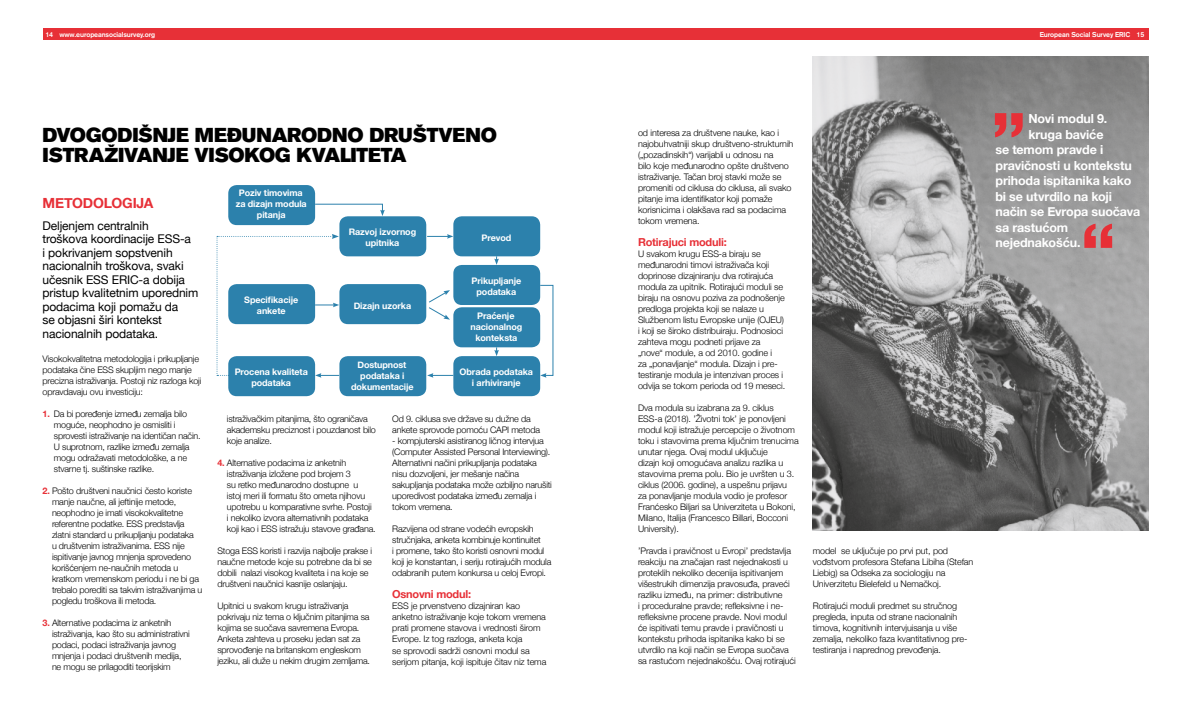
<style>
.page{position:relative;width:1191px;height:709px;background:#fff}
.page>*{position:absolute;margin:0;border:0;box-sizing:border-box;transform-origin:0 0}
.t1{font:20px/20px "Akzidenz Grotesk BE Super";letter-spacing:-.01em;color:#000}
.t2{font:700 14px "Helvetica Neue";letter-spacing:-.015em;color:#e73037}
.t3{font:700 12.5px "Helvetica Neue";letter-spacing:-.01em;color:#fff}
.t4{font:12px/13.5px "Helvetica Neue";letter-spacing:-.01em;color:#000}
.t5{font:700 11px "Helvetica Neue";letter-spacing:-.02em;color:#e73037}
.t6{font:300 9px/11px "Helvetica Neue";letter-spacing:-.02em;color:#000}
.t7{font:700 9px/11px "Helvetica Neue";letter-spacing:-.01em;color:#fff;text-align:center}
.t8{font:700 7px "Akzidenz Grotesk";letter-spacing:-.01em;color:#fff}
.s1{font-weight:700;color:#e73037}
</style>
<div class="page">
<img style="left:813px;top:57px;width:335px;height:473px">
<div style="left:43px;top:29px;width:1105px;height:11px;background:#e73037"></div>
<svg style="left:995px;top:113px;width:27px;height:24px"></svg>
<svg style="left:1084px;top:224px;width:28px;height:24px"></svg>
<div style="left:228px;top:185px;width:87px;height:40px;background:#2c81ac;border-radius:9px"></div>
<div style="left:453px;top:216px;width:87px;height:40px;background:#2c81ac;border-radius:9px"></div>
<div style="left:339px;top:216px;width:87px;height:40px;background:#2c81ac;border-radius:9px"></div>
<div style="left:453px;top:265px;width:87px;height:40px;background:#2c81ac;border-radius:9px"></div>
<div style="left:453px;top:307px;width:87px;height:40px;background:#2c81ac;border-radius:9px"></div>
<div style="left:339px;top:284px;width:87px;height:40px;background:#2c81ac;border-radius:9px"></div>
<div style="left:228px;top:356px;width:87px;height:40px;background:#2c81ac;border-radius:9px"></div>
<div style="left:453px;top:356px;width:87px;height:40px;background:#2c81ac;border-radius:9px"></div>
<div style="left:339px;top:356px;width:87px;height:40px;background:#2c81ac;border-radius:9px"></div>
<svg style="left:315px;top:204px;width:70px;height:12px"></svg>
<svg style="left:427px;top:373px;width:26px;height:5px"></svg>
<svg style="left:540px;top:285px;width:13px;height:93px"></svg>
<svg style="left:427px;top:234px;width:26px;height:5px"></svg>
<svg style="left:216px;top:234px;width:123px;height:144px"></svg>
<svg style="left:494px;top:256px;width:5px;height:9px"></svg>
<svg style="left:494px;top:347px;width:5px;height:9px"></svg>
<svg style="left:429px;top:290px;width:21px;height:30px"></svg>
<p class="t8" style="left:45px;top:30px;width:111px">14 www.europeansocialsurvey.org</p>
<p class="t8" style="left:1039px;top:30px;width:106px">European Social Survey ERIC 15</p>
<h1 class="t1" style="left:43px;top:125px;width:456px">DVOGODIŠNJE MEĐUNARODNO DRUŠTVENO<br>ISTRAŽIVANJE VISOKOG KVALITETA</h1>
<h2 class="t2" style="left:43px;top:192px;width:112px">METODOLOGIJA</h2>
<p class="t4" style="left:43px;top:219px;width:157px">Deljenjem centralnih<br>troškova koordinacije ESS-a<br>i pokrivanjem sopstvenih nacionalnih troškova, svaki učesnik ESS ERIC-a dobija pristup kvalitetnim uporednim podacima koji pomažu da<br>se objasni širi kontekst nacionalnih podataka.</p>
<p class="t6" style="left:43px;top:352px;width:160px">Visokokvalitetna metodologija i prikupljanje podataka čine ESS skupljim nego manje precizna istraživanja. Postoji niz razloga koji opravdavaju ovu investiciju:</p>
<p class="t6" style="left:54px;top:407px;width:148px;text-indent:-11px"><span class="s1">1.</span> Da bi poređenje između zemalja bilo moguće, neophodno je osmisliti i sprovesti istraživanje na identičan način.<br>U suprotnom, razlike između zemalja mogu odražavati metodološke, a ne stvarne tj. suštinske razlike.</p>
<p class="t6" style="left:52px;top:484px;width:152px;text-indent:-9px"><span class="s1">2.</span> Pošto društveni naučnici često koriste manje naučne, ali jeftinije metode, neophodno je imati visokokvalitetne referentne podatke. ESS predstavlja zlatni standard u prikupljanju podataka<br>u društvenim istraživanima. ESS nije ispitivanje javnog mnjenja sprovedeno korišćenjem ne-naučnih metoda u kratkom vremenskom periodu i ne bi ga trebalo porediti sa takvim istraživanjima u pogledu troškova ili metoda.</p>
<p class="t6" style="left:52px;top:616px;width:139px;text-indent:-9px"><span class="s1">3.</span> Alternative podacima iz anketnih istraživanja, kao što su administrativni podaci, podaci istraživanja javnog mnjenja i podaci društvenih medija, ne mogu se prilagoditi teorijskim</p>
<p class="t7" style="left:236px;top:188px;width:72px">Poziv timovima za dizajn modula pitanja</p>
<p class="t7" style="left:349px;top:227px;width:69px">Razvoj izvornog upitnika</p>
<p class="t7" style="left:481px;top:232px;width:31px">Prevod</p>
<p class="t7" style="left:471px;top:275px;width:51px">Prikupljanje podataka</p>
<p class="t7" style="left:470px;top:310px;width:53px">Praćenje nacionalnog konteksta</p>
<p class="t7" style="left:244px;top:294px;width:55px">Specifikacije ankete</p>
<p class="t7" style="left:354px;top:300px;width:59px">Dizajn uzorka</p>
<p class="t7" style="left:351px;top:359px;width:64px">Dostupnost podataka i dokumentacije</p>
<p class="t7" style="left:235px;top:366px;width:75px">Procena kvaliteta podataka</p>
<p class="t7" style="left:459px;top:366px;width:75px">Obrada podataka i arhiviranje</p>
<p class="t6" style="left:392px;top:413px;width:149px">Od 9. ciklusa sve države su dužne da ankete sprovode pomoću CAPI metoda</p>
<p class="t6" style="left:392px;top:435px;width:161px">- kompjuterski asistiranog ličnog intervjua (Computer Assisted Personal Interviewing).<br>Alternativni načini prikupljanja podataka nisu dozvoljeni, jer mešanje načina sakupljanja podataka može ozbiljno narušiti uporedivost podataka između zemalja i tokom vremena.</p>
<p class="t6" style="left:392px;top:523px;width:161px">Razvijena od strane vodećih evropskih stručnjaka, anketa kombinuje kontinuitet<br>i promene, tako što koristi osnovni modul koji je konstantan, i seriju rotirajućih modula odabranih putem konkursa u celoj Evropi.</p>
<p class="t5" style="left:392px;top:586px;width:80px">Osnovni modul:</p>
<p class="t6" style="left:392px;top:600px;width:156px">ESS je prvenstveno dizajniran kao anketno istraživanje koje tokom vremena prati promene stavova i vrednosti širom Evrope. Iz tog razloga, anketa koja<br>se sprovodi sadrži osnovni modul sa serijom pitanja, koji ispituje čitav niz tema</p>
<p class="t6" style="left:227px;top:413px;width:151px">istraživačkim pitanjima, što ograničava akademsku preciznost i pouzdanost bilo koje analize.</p>
<p class="t6" style="left:227px;top:457px;width:150px;text-indent:-9px"><span class="s1">4.</span> Alternative podacima iz anketnih istraživanja izložene pod brojem 3<br>su retko međunarodno dostupne u<br>istoj meri ili formatu što ometa njihovu upotrebu u komparativne svrhe. Postoji<br>i nekoliko izvora alternativnih podataka koji kao i ESS istražuju stavove građana.</p>
<p class="t6" style="left:217px;top:545px;width:156px">Stoga ESS koristi i razvija najbolje prakse i naučne metode koje su potrebne da bi se dobili nalazi visokog kvaliteta i na koje se društveni naučnici kasnije oslanjaju.</p>
<p class="t6" style="left:217px;top:600px;width:154px">Upitnici u svakom krugu istraživanja pokrivaju niz tema o ključnim pitanjima sa kojima se suočava savremena Evropa.<br>Anketa zahteva u proseku jedan sat za sprovođenje na britanskom engleskom jeziku, ali duže u nekim drugim zemljama.</p>
<p class="t6" style="left:638px;top:127px;width:157px">od interesa za društvene nauke, kao i najobuhvatniji skup društveno-strukturnih („pozadinskih“) varijabli u odnosu na<br>bilo koje međunarodno opšte društveno istraživanje. Tačan broj stavki može se promeniti od ciklusa do ciklusa, ali svako pitanje ima identifikator koji pomaže korisnicima i olakšava rad sa podacima tokom vremena.</p>
<p class="t5" style="left:638px;top:234px;width:90px">Rotirajuci moduli:</p>
<p class="t6" style="left:638px;top:248px;width:149px">U svakom krugu ESS-a biraju se međunarodni timovi istraživača koji doprinose dizajniranju dva rotirajuća modula za upitnik. Rotirajući moduli se biraju na osnovu poziva za podnošenje predloga projekta koji se nalaze u Službenom listu Evropske unije (OJEU) i koji se široko distribuiraju. Podnosioci zahteva mogu podneti prijave za „nove“ module, a od 2010. godine i<br>za „ponavljanje“ modula. Dizajn i pre&shy;testiranje modula je intenzivan proces i odvija se tokom perioda od 19 meseci.</p>
<p class="t6" style="left:638px;top:402px;width:162px">Dva modula su izabrana za 9. ciklus ESS-a (2018). ’Životni tok’ je ponovljeni modul koji istražuje percepcije o životnom toku i stavovima prema ključnim trenucima unutar njega. Ovaj modul uključuje<br>dizajn koji omogućava analizu razlika u stavovima prema polu. Bio je uvršten u 3. ciklus (2006. godine), a uspešnu prijavu<br>za ponavljanje modula vodio je profesor Franćesko Biljari sa Univerziteta u Bokoni, Milano, Italija (Francesco Billari, Bocconi University).</p>
<p class="t6" style="left:638px;top:545px;width:159px">’Pravda i pravičnost u Evropi’ predstavlja reakciju na značajan rast nejednakosti u proteklih nekoliko decenija ispitivanjem višestrukih dimenzija pravosuđa, praveći razliku između, na primer: distributivne<br>i proceduralne pravde; refleksivne i ne&shy;refleksivne procene pravde. Novi modul će ispitivati temu pravde i pravičnosti u kontekstu prihoda ispitanika kako bi se utvrdilo na koji način se Evropa suočava sa rastućom nejednakošću. Ovaj rotirajući</p>
<p class="t6" style="left:813px;top:545px;width:162px">model se uključuje po prvi put, pod vođstvom profesora Stefana Libiha (Stefan Liebig) sa Odseka za sociologiju na Univerzitetu Bielefeld u Nemačkoj.</p>
<p class="t6" style="left:813px;top:600px;width:156px">Rotirajući moduli predmet su stručnog pregleda, inputa od strane nacionalnih timova, kognitivnih intervjuisanja u više zemalja, nekoliko faza kvantitativnog pre&shy;testiranja i naprednog prevođenja.</p>
<h3 class="t3" style="left:1028px;top:109px;width:81px">Novi modul 9.</h3>
<h3 class="t3" style="left:1028px;top:124px;width:77px">kruga baviće</h3>
<h3 class="t3" style="left:995px;top:140px;width:109px">se temom pravde i</h3>
<h3 class="t3" style="left:995px;top:155px;width:138px">pravičnosti u kontekstu</h3>
<h3 class="t3" style="left:995px;top:171px;width:137px">prihoda ispitanika kako</h3>
<h3 class="t3" style="left:995px;top:186px;width:118px">bi se utvrdilo na koji</h3>
<h3 class="t3" style="left:995px;top:202px;width:146px">način se Evropa suočava</h3>
<h3 class="t3" style="left:995px;top:217px;width:74px">sa rastućom</h3>
<h3 class="t3" style="left:995px;top:233px;width:86px">nejednakošću.</h3>
</div>
